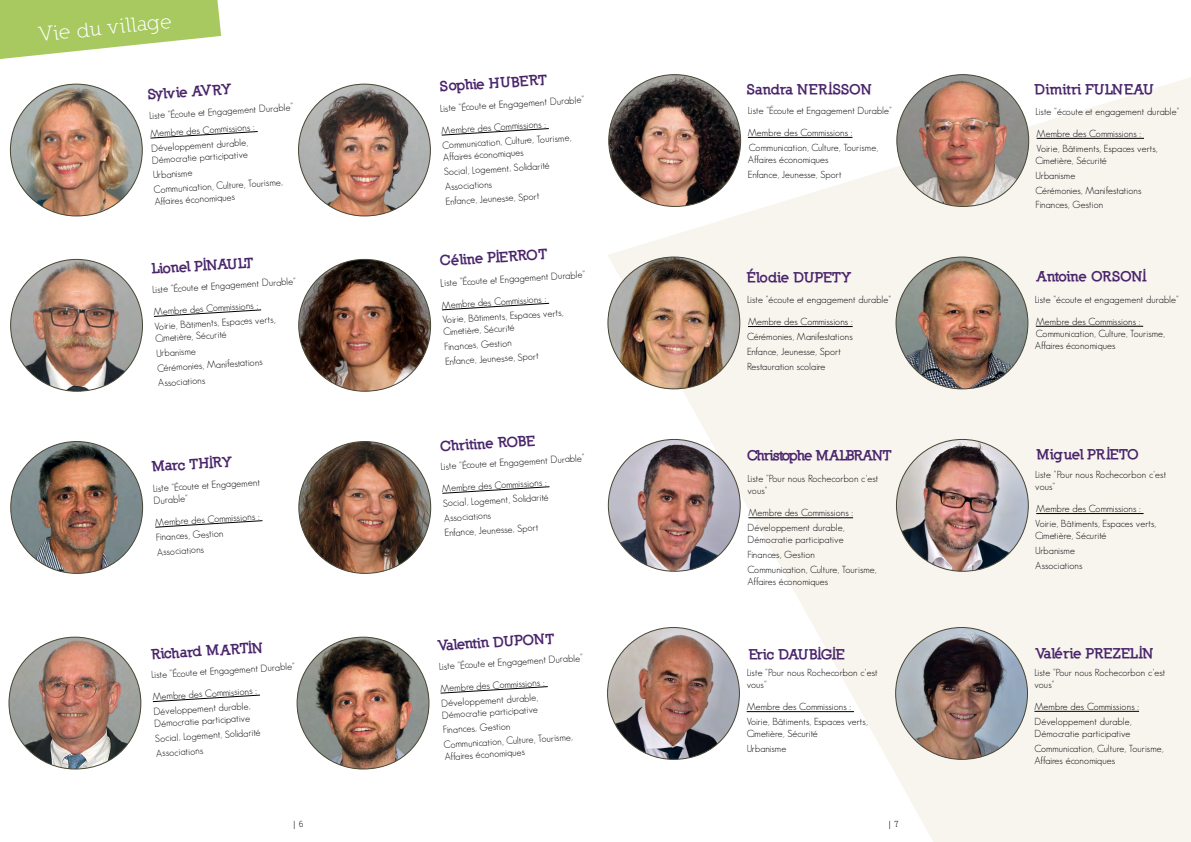
<style>
.page{position:relative;width:1191px;height:842px;background:#fff}
.page>*{position:absolute;margin:0;border:0;box-sizing:border-box;transform-origin:0 0}
.t1{font:21px "Nilland";color:#fff}
.t2{font:900 14px "Nilland";letter-spacing:-.025em;color:#4a256b}
.t3{font:900 14px "Nilland";letter-spacing:-.065em;color:#4a256b}
.t4{font:900 14px "Nilland";color:#4a256b}
.t5{font:900 14px "Nilland";letter-spacing:.01em;color:#4a256b}
.t6{font:300 10px/14.8px "Geosans";letter-spacing:.01em;color:#000}
.t7{font:9px "Nilland";color:#000}
</style>
<div class="page">
<svg style="left:607px;top:74px;width:584px;height:768px;fill:#f8f5ef"></svg>
<img style="left:609px;top:75px;width:131px;height:131px;border-radius:66px">
<hr style="left:748px;top:137px;width:104px;height:1px;background:#000">
<img style="left:897px;top:75px;width:131px;height:131px;border-radius:66px">
<hr style="left:1036px;top:138px;width:108px;height:1px;background:#000">
<img style="left:608px;top:257px;width:132px;height:132px;border-radius:66px">
<hr style="left:748px;top:326px;width:104px;height:1px;background:#000">
<img style="left:896px;top:257px;width:132px;height:132px;border-radius:66px">
<hr style="left:1035px;top:326px;width:108px;height:1px;background:#000">
<img style="left:608px;top:439px;width:132px;height:132px;border-radius:66px">
<hr style="left:748px;top:518px;width:105px;height:1px;background:#000">
<hr style="left:1036px;top:513px;width:107px;height:1px;background:#000">
<img style="left:607px;top:627px;width:132px;height:132px;border-radius:66px">
<hr style="left:746px;top:711px;width:108px;height:1px;background:#000">
<img style="left:895px;top:627px;width:132px;height:132px;border-radius:66px">
<hr style="left:1034px;top:711px;width:105px;height:1px;background:#000">
<img style="left:896px;top:439px;width:132px;height:132px;border-radius:66px">
<svg style="left:0;top:0;width:221px;height:59px"></svg>
<img style="left:10px;top:84px;width:132px;height:132px;border-radius:66px">
<svg style="left:150px;top:131px;width:108px;height:7px"></svg>
<img style="left:298px;top:84px;width:132px;height:132px;border-radius:66px">
<svg style="left:441px;top:128px;width:108px;height:7px"></svg>
<img style="left:11px;top:259px;width:131px;height:132px;border-radius:66px">
<svg style="left:154px;top:310px;width:107px;height:7px"></svg>
<img style="left:299px;top:259px;width:131px;height:132px;border-radius:66px">
<svg style="left:442px;top:303px;width:107px;height:7px"></svg>
<img style="left:11px;top:441px;width:132px;height:132px;border-radius:66px">
<svg style="left:155px;top:520px;width:108px;height:7px"></svg>
<img style="left:299px;top:441px;width:132px;height:132px;border-radius:66px">
<svg style="left:442px;top:486px;width:108px;height:7px"></svg>
<img style="left:9px;top:637px;width:132px;height:132px;border-radius:66px">
<svg style="left:153px;top:695px;width:107px;height:7px"></svg>
<img style="left:297px;top:637px;width:132px;height:132px;border-radius:66px">
<svg style="left:440px;top:686px;width:108px;height:7px"></svg>
<h1 class="t1" style="left:38px;top:22px;width:134px;rotate:-6deg">Vie du village</h1>
<h2 class="t2" style="left:148px;top:85px;width:85px;rotate:-4deg">Sylvie AVRY</h2>
<p class="t6" style="left:148px;top:107px;width:146px;line-height:17.6px;rotate:-4deg">Liste "Écoute et Engagement Durable"<br>Membre des Commissions :</p>
<p class="t6" style="left:151px;top:143px;width:99px;line-height:12px;rotate:-4deg">Développement durable,<br>Démocratie participative</p>
<p class="t6" style="left:152px;top:167px;width:131px;line-height:15.3px;rotate:-4deg">Urbanisme<br>Communication, Culture, Tourisme,</p>
<p class="t6" style="left:154px;top:195px;width:82px;rotate:-4deg">Affaires économiques</p>
<h2 class="t2" style="left:152px;top:260px;width:103px;rotate:-4deg">Lionel PINAULT</h2>
<p class="t6" style="left:151px;top:279px;width:146px;line-height:21.9px;rotate:-4deg">Liste "Écoute et Engagement Durable"<br>Membre des Commissions :</p>
<p class="t6" style="left:154px;top:321px;width:123px;line-height:11.8px;rotate:-4deg">Voirie, Bâtiments, Espaces verts,<br>Cimetière, Sécurité</p>
<p class="t6" style="left:155px;top:346px;width:107px;rotate:-4deg">Urbanisme<br>Cérémonies, Manifestations<br>Associations</p>
<h2 class="t2" style="left:439px;top:78px;width:109px;rotate:-4deg">Sophie HUBERT</h2>
<p class="t6" style="left:439px;top:98px;width:146px;line-height:21.9px;rotate:-4deg">Liste "Écoute et Engagement Durable"<br>Membre des Commissions :</p>
<p class="t6" style="left:442px;top:140px;width:131px;line-height:11.7px;rotate:-4deg">Communication, Culture, Tourisme,<br>Affaires économiques</p>
<p class="t6" style="left:443px;top:165px;width:107px;rotate:-4deg">Social, Logement, Solidarité<br>Associations<br>Enfance, Jeunesse, Sport</p>
<h2 class="t2" style="left:439px;top:252px;width:110px;rotate:-4deg">Céline PIERROT</h2>
<p class="t6" style="left:439px;top:273px;width:147px;line-height:21.9px;text-indent:4px;rotate:-4deg">iste "Écoute et Engagement Durable"<br>Membre des Commissions :</p>
<p class="t6" style="left:442px;top:314px;width:123px;line-height:11.8px;rotate:-4deg">Voirie, Bâtiments, Espaces verts,<br>Cimetière, Sécurité</p>
<p class="t6" style="left:443px;top:339px;width:95px;rotate:-4deg">Finances, Gestion<br>Enfance, Jeunesse, Sport</p>
<h2 class="t2" style="left:439px;top:438px;width:97px;rotate:-4deg">Chritine ROBE</h2>
<h2 class="t2" style="left:152px;top:458px;width:81px;rotate:-4deg">Marc THIRY</h2>
<p class="t6" style="left:440px;top:456px;width:146px;line-height:21.9px;rotate:-4deg">Liste "Écoute et Engagement Durable"<br>Membre des Commissions :</p>
<p class="t6" style="left:442px;top:496px;width:107px;rotate:-4deg">Social, Logement, Solidarité<br>Associations<br>Enfance, Jeunesse, Sport</p>
<p class="t6" style="left:152px;top:483px;width:109px;line-height:11.8px;rotate:-4deg">Liste "Écoute et Engagement<br>Durable"</p>
<p class="t6" style="left:154px;top:516px;width:106px;rotate:-4deg">Membre des Commissions :<br>Finances, Gestion<br>Associations</p>
<h2 class="t2" style="left:151px;top:646px;width:113px;rotate:-4deg">Richard MARTIN</h2>
<p class="t6" style="left:150px;top:664px;width:146px;line-height:21.9px;rotate:-4deg">Liste "Écoute et Engagement Durable"<br>Membre des Commissions :</p>
<p class="t6" style="left:153px;top:706px;width:99px;line-height:12px;rotate:-4deg">Développement durable,<br>Démocratie participative</p>
<p class="t6" style="left:154px;top:732px;width:107px;line-height:14.5px;rotate:-4deg">Social, Logement, Solidarité<br>Associations</p>
<p class="t7" style="left:292px;top:818px;width:13px">| 6</p>
<h2 class="t2" style="left:438px;top:637px;width:118px;rotate:-4deg">Valentin DUPONT</h2>
<p class="t6" style="left:438px;top:656px;width:146px;line-height:21.9px;rotate:-4deg">Liste "Écoute et Engagement Durable"<br>Membre des Commissions :</p>
<p class="t6" style="left:441px;top:698px;width:99px;line-height:12px;rotate:-4deg">Développement durable,<br>Démocratie participative</p>
<p class="t6" style="left:442px;top:723px;width:131px;line-height:15.2px;rotate:-4deg">Finances, Gestion<br>Communication, Culture, Tourisme,</p>
<p class="t6" style="left:444px;top:750px;width:82px;rotate:-4deg">Affaires économiques</p>
<h2 class="t4" style="left:747px;top:81px;width:126px">Sandra NERISSON</h2>
<h2 class="t5" style="left:1034px;top:80px;width:120px">Dimitri FULNEAU</h2>
<p class="t6" style="left:748px;top:103px;width:145px">Liste "Écoute et Engagement Durable"</p>
<p class="t6" style="left:748px;top:125px;width:132px">Membre des Commissions :<br>Communication, Culture, Tourisme,</p>
<p class="t6" style="left:748px;top:152px;width:95px">Affaires économiques<br>Enfance, Jeunesse, Sport</p>
<p class="t6" style="left:1035px;top:104px;width:146px">Liste "écoute et engagement durable"</p>
<p class="t6" style="left:1036px;top:126px;width:123px">Membre des Commissions :<br>Voirie, Bâtiments, Espaces verts,</p>
<p class="t6" style="left:1035px;top:153px;width:107px">Cimetière, Sécurité<br>Urbanisme<br>Cérémonies, Manifestations<br>Finances, Gestion</p>
<h2 class="t2" style="left:747px;top:268px;width:106px">Élodie DUPETY</h2>
<h2 class="t2" style="left:1037px;top:268px;width:112px">Antoine ORSONI</h2>
<p class="t6" style="left:747px;top:292px;width:146px">Liste "écoute et engagement durable"</p>
<p class="t6" style="left:747px;top:314px;width:107px">Membre des Commissions :<br>Cérémonies, Manifestations<br>Enfance, Jeunesse, Sport<br>Restauration scolaire</p>
<p class="t6" style="left:1034px;top:292px;width:146px">Liste "écoute et engagement durable"</p>
<p class="t6" style="left:1034px;top:315px;width:132px;line-height:12px">Membre des Commissions :<br>Communication, Culture, Tourisme,<br>Affaires économiques</p>
<h2 class="t3" style="left:747px;top:446px;width:147px">Christophe MALBRANT</h2>
<h2 class="t2" style="left:1037px;top:446px;width:104px">Miguel PRIETO</h2>
<p class="t6" style="left:747px;top:473px;width:132px;line-height:12px">Liste "Pour nous Rochecorbon c'est vous"</p>
<p class="t6" style="left:747px;top:506px;width:107px">Membre des Commissions :<br>Développement durable,</p>
<p class="t6" style="left:747px;top:532px;width:131px">Démocratie participative<br>Finances, Gestion<br>Communication, Culture, Tourisme,</p>
<p class="t6" style="left:747px;top:574px;width:82px">Affaires économiques</p>
<p class="t6" style="left:1035px;top:469px;width:132px;line-height:12px">Liste "Pour nous Rochecorbon c'est vous"</p>
<p class="t6" style="left:1035px;top:501px;width:123px">Membre des Commissions :<br>Voirie, Bâtiments, Espaces verts,</p>
<p class="t6" style="left:1035px;top:528px;width:73px">Cimetière, Sécurité<br>Urbanisme<br>Associations</p>
<h2 class="t2" style="left:749px;top:645px;width:98px">Eric DAUBIGIE</h2>
<h2 class="t2" style="left:1036px;top:644px;width:119px">Valérie PREZELIN</h2>
<p class="t6" style="left:746px;top:667px;width:132px;line-height:12px">Liste "Pour nous Rochecorbon c'est vous"</p>
<p class="t6" style="left:746px;top:699px;width:123px">Membre des Commissions :<br>Voirie, Bâtiments, Espaces verts,</p>
<p class="t6" style="left:746px;top:726px;width:73px">Cimetière, Sécurité<br>Urbanisme</p>
<p class="t6" style="left:1034px;top:666px;width:132px;line-height:12px">Liste "Pour nous Rochecorbon c'est vous"</p>
<p class="t6" style="left:1034px;top:699px;width:106px">Membre des Commissions :<br>Développement durable,</p>
<p class="t6" style="left:1034px;top:726px;width:131px">Démocratie participative<br>Communication, Culture, Tourisme,</p>
<p class="t6" style="left:1034px;top:753px;width:82px">Affaires économiques</p>
<p class="t7" style="left:887px;top:818px;width:13px">| 7</p>
</div>
